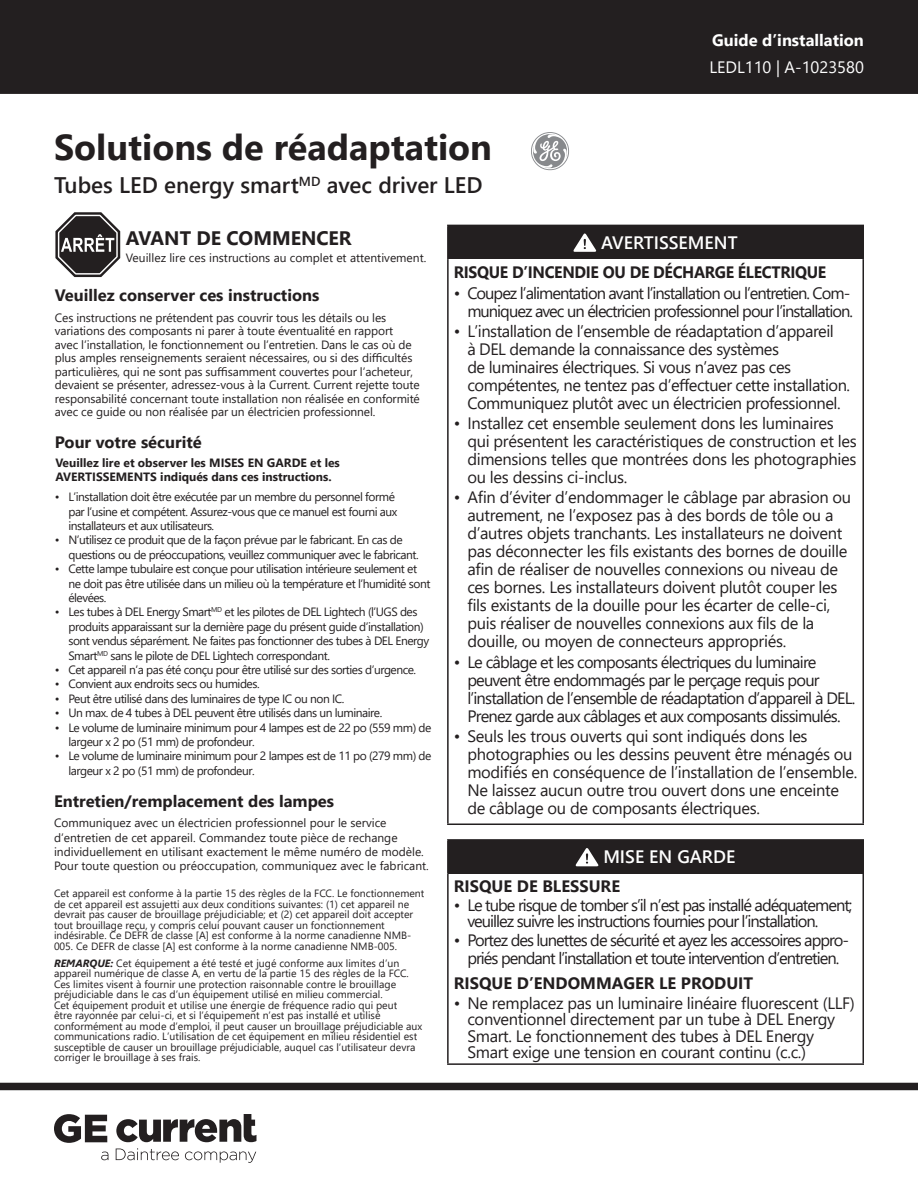
<style>
.page{position:relative;width:918px;height:1188px;background:#fff}
.page>*{position:absolute;margin:0;border:0;box-sizing:border-box;transform-origin:0 0}
.t1{font:700 36px "Segoe UI";color:#231f20}
.t2{font:600 22.5px "Segoe UI";color:#231f20}
.t3{font:700 19.5px "Segoe UI";color:#231f20}
.Warning_Title{font:600 18px "Segoe UI";color:#fff}
.t4{font:16.5px/18px "Segoe UI";letter-spacing:-.02em;color:#231f20}
.t5{font:16.5px/18px "Segoe UI";letter-spacing:-.06em;color:#231f20;text-align:right}
.t6{font:16.5px/18px "Segoe UI";letter-spacing:-.05em;color:#231f20}
.Warning_Heading{font:700 16.5px "Segoe UI";color:#231f20}
.Warning_Heading-2{font:700 16.5px "Segoe UI";letter-spacing:-.02em;color:#231f20;scale:.96 1}
.t7{font:700 16.5px "Segoe UI";color:#fff}
.t8{font:16.5px "Segoe UI";color:#fff}
.t9{font:12px/14.4px "Segoe UI";letter-spacing:-.04em;color:#231f20}
.t10{font:12px/13.5px "Segoe UI";letter-spacing:-.01em;color:#231f20}
.t11{font:12px/14.4px "Segoe UI";color:#231f20}
.t12{font:700 12px/14.4px "Segoe UI";color:#231f20}
.t13{font:10.5px/10.5px "Segoe UI";color:#231f20}
.s1{font-weight:700;font-style:italic}
</style>
<div class="page">
<div style="left:0;top:1083px;width:918px;height:7px;background:#231f20"></div>
<svg style="left:101px;top:1152px;width:7px;height:8px"></svg>
<svg style="left:116px;top:1148px;width:63px;height:12px"></svg>
<svg style="left:185px;top:1151px;width:71px;height:12px"></svg>
<svg style="left:54px;top:1114px;width:53px;height:29px"></svg>
<svg style="left:116px;top:1114px;width:140px;height:28px"></svg>
<div style="left:0;top:0;width:918px;height:94px;background:#231f20"></div>
<svg style="left:55px;top:212px;width:66px;height:66px"></svg>
<div style="left:448px;top:225px;width:415px;height:34px;background:#231f20"></div>
<hr style="left:447px;top:259px;width:2px;height:565px;background:#231f20">
<hr style="left:862px;top:259px;width:2px;height:565px;background:#231f20">
<hr style="left:447px;top:824px;width:417px;height:1px;background:#231f20">
<hr style="left:447px;top:225px;width:417px;height:1px;background:#231f20">
<hr style="left:447px;top:226px;width:2px;height:33px;background:#231f20">
<hr style="left:862px;top:226px;width:2px;height:33px;background:#231f20">
<svg style="left:573px;top:233px;width:24px;height:19px"></svg>
<div style="left:448px;top:840px;width:415px;height:34px;background:#231f20"></div>
<hr style="left:447px;top:874px;width:2px;height:189px;background:#231f20">
<hr style="left:862px;top:874px;width:2px;height:189px;background:#231f20">
<hr style="left:447px;top:1063px;width:417px;height:2px;background:#231f20">
<hr style="left:447px;top:839px;width:417px;height:2px;background:#231f20">
<hr style="left:447px;top:841px;width:2px;height:33px;background:#231f20">
<hr style="left:862px;top:841px;width:2px;height:33px;background:#231f20">
<svg style="left:575px;top:848px;width:24px;height:18px"></svg>
<svg style="left:531px;top:132px;width:38px;height:38px"></svg>
<p class="t1" style="left:54px;top:113px;width:440px">Solutions de réadaptation</p>
<p class="t2" style="left:54px;top:164px;width:430px">Tubes LED energy smart<sup>MD</sup> avec driver LED</p>
<p class="t7" style="left:712px;top:25px;width:153px">Guide d’installation</p>
<p class="t8" style="left:709px;top:52px;width:156px">LEDL110 | A-1023580</p>
<p class="t3" style="left:126px;top:220px;width:227px">AVANT DE COMMENCER</p>
<p class="t11" style="left:126px;top:249px;width:302px">Veuillez lire ces instructions au complet et attentivement.</p>
<p class="Warning_Heading" style="left:55px;top:280px;width:266px">Veuillez conserver ces instructions</p>
<p class="t10" style="left:55px;top:310px;width:366px">Ces instructions ne prétendent pas couvrir tous les détails ou les variations des composants ni parer à toute éventualité en rapport<br>avec l’installation, le fonctionnement ou l’entretien. Dans le cas où de plus amples renseignements seraient nécessaires, ou si des difficultés particulières, qui ne sont pas suffisamment couvertes pour l’acheteur, devaient se présenter, adressez-vous à la Current. Current rejette toute responsabilité concernant toute installation non réalisée en conformité avec ce guide ou non réalisée par un électricien professionnel.</p>
<p class="Warning_Heading" style="left:55px;top:426px;width:148px">Pour votre sécurité</p>
<p class="t12" style="left:55px;top:454px;width:286px">Veuillez lire et observer les MISES EN GARDE et les<br>AVERTISSEMENTS indiqués dans ces instructions.</p>
<p class="t9" style="left:68px;top:489px;width:330px;text-indent:-14px">• L’installation doit être exécutée par un membre du personnel formé par l’usine et compétent. Assurez-vous que ce manuel est fourni aux installateurs et aux utilisateurs.</p>
<p class="t9" style="left:68px;top:532px;width:352px;text-indent:-14px">• N’utilisez ce produit que de la façon prévue par le fabricant. En cas de questions ou de préoccupations, veuillez communiquer avec le fabricant.</p>
<p class="t9" style="left:68px;top:561px;width:363px;text-indent:-14px">• Cette lampe tubulaire est conçue pour utilisation intérieure seulement et ne doit pas être utilisée dans un milieu où la température et l’humidité sont élevées.</p>
<p class="t9" style="left:68px;top:604px;width:362px;text-indent:-14px">• Les tubes à DEL Energy Smart<sup>MD</sup> et les pilotes de DEL Lightech (l’UGS des produits apparaissant sur la dernière page du présent guide d’installation) sont vendus séparément. Ne faites pas fonctionner des tubes à DEL Energy Smart<sup>MD</sup> sans le pilote de DEL Lightech correspondant.</p>
<p class="t9" style="left:55px;top:661px;width:363px">• Cet appareil n’a pas été conçu pour être utilisé sur des sorties d’urgence.</p>
<p class="t9" style="left:55px;top:676px;width:206px">• Convient aux endroits secs ou humides.</p>
<p class="t9" style="left:55px;top:690px;width:291px">• Peut être utilisé dans des luminaires de type IC ou non IC.</p>
<p class="t9" style="left:55px;top:705px;width:329px">• Un max. de 4 tubes à DEL peuvent être utilisés dans un luminaire.</p>
<p class="t9" style="left:68px;top:719px;width:365px;text-indent:-14px">• Le volume de luminaire minimum pour 4 lampes est de 22 po (559 mm) de largeur x 2 po (51 mm) de profondeur.</p>
<p class="t9" style="left:68px;top:748px;width:365px;text-indent:-14px">• Le volume de luminaire minimum pour 2 lampes est de 11 po (279 mm) de largeur x 2 po (51 mm) de profondeur.</p>
<p class="Warning_Heading" style="left:54px;top:785px;width:282px">Entretien/remplacement des lampes</p>
<p class="t11" style="left:54px;top:815px;width:376px">Communiquez avec un électricien professionnel pour le service d’entretien de cet appareil. Commandez toute pièce de rechange individuellement en utilisant exactement le même numéro de modèle.<br>Pour toute question ou préoccupation, communiquez avec le fabricant.</p>
<p class="t13" style="left:54px;top:887px;width:372px">Cet appareil est conforme à la partie 15 des règles de la FCC. Le fonctionnement de cet appareil est assujetti aux deux conditions suivantes: (1) cet appareil ne devrait pas causer de brouillage préjudiciable; et (2) cet appareil doit accepter tout brouillage reçu, y compris celui pouvant causer un fonctionnement indésirable. Ce DEFR de classe [A] est conforme à la norme canadienne NMB-005. Ce DEFR de classe [A] est conforme à la norme canadienne NMB-005.</p>
<p class="t13" style="left:54px;top:957px;width:370px"><span class="s1">REMARQUE:</span> Cet équipement a été testé et jugé conforme aux limites d’un appareil numérique de classe A, en vertu de la partie 15 des règles de la FCC.<br>Ces limites visent à fournir une protection raisonnable contre le brouillage préjudiciable dans le cas d’un équipement utilisé en milieu commercial.<br>Cet équipement produit et utilise une énergie de fréquence radio qui peut<br>être rayonnée par celui-ci, et si l’équipement n’est pas installé et utilisé conformément au mode d’emploi, il peut causer un brouillage préjudiciable aux communications radio. L’utilisation de cet équipement en milieu résidentiel est susceptible de causer un brouillage préjudiciable, auquel cas l’utilisateur devra corriger le brouillage à ses frais.</p>
<p class="Warning_Title" style="left:601px;top:225px;width:138px">AVERTISSEMENT</p>
<p class="Warning_Heading-2" style="left:454px;top:257px;width:390px">RISQUE D’INCENDIE OU DE DÉCHARGE ÉLECTRIQUE</p>
<p class="t5" style="left:454px;top:283px;width:401px">• Coupez l’alimentation avant l’installation ou l’entretien. Com&shy;muniquez avec un électricien professionnel pour l’installation.</p>
<p class="t4" style="left:467px;top:321px;width:384px;text-indent:-14px">• L’installation de l’ensemble de réadaptation d’appareil<br>à DEL demande la connaissance des systèmes<br>de luminaires électriques. Si vous n’avez pas ces compétentes, ne tentez pas d’effectuer cette installation.<br>Communiquez plutôt avec un électricien professionnel.</p>
<p class="t4" style="left:467px;top:413px;width:391px;text-indent:-14px">• Installez cet ensemble seulement dons les luminaires qui présentent les caractéristiques de construction et les dimensions telles que montrées dons les photographies ou les dessins ci-inclus.</p>
<p class="t4" style="left:467px;top:487px;width:385px;text-indent:-14px">• Afin d’éviter d’endommager le câblage par abrasion ou autrement, ne l’exposez pas à des bords de tôle ou a d’autres objets tranchants. Les installateurs ne doivent pas déconnecter les fils existants des bornes de douille afin de réaliser de nouvelles connexions ou niveau de ces bornes. Les installateurs doivent plutôt couper les fils existants de la douille pour les écarter de celle-ci, puis réaliser de nouvelles connexions aux fils de la douille, ou moyen de connecteurs appropriés.</p>
<p class="t6" style="left:467px;top:651px;width:389px;text-indent:-14px">• Le câblage et les composants électriques du luminaire peuvent être endommagés par le perçage requis pour l’installation de l’ensemble de réadaptation d’appareil à DEL.<br>Prenez garde aux câblages et aux composants dissimulés.</p>
<p class="t4" style="left:467px;top:725px;width:391px;text-indent:-14px">• Seuls les trous ouverts qui sont indiqués dons les photographies ou les dessins peuvent être ménagés ou modifiés en conséquence de l’installation de l’ensemble.<br>Ne laissez aucun outre trou ouvert dons une enceinte de câblage ou de composants électriques.</p>
<p class="Warning_Title" style="left:603px;top:840px;width:134px">MISE EN GARDE</p>
<p class="Warning_Heading" style="left:454px;top:870px;width:168px">RISQUE DE BLESSURE</p>
<p class="t5" style="left:467px;top:895px;width:387px;line-height:16.5px;text-align:left;text-indent:-14px">• Le tube risque de tomber s’il n’est pas installé adéquatement; veuillez suivre les instructions fournies pour l’installation.</p>
<p class="t5" style="left:454px;top:930px;width:397px;text-align:center">• Portez des lunettes de sécurité et ayez les accessoires appro&shy;priés pendant l’installation et toute intervention d’entretien.</p>
<p class="Warning_Heading" style="left:454px;top:968px;width:301px">RISQUE D’ENDOMMAGER LE PRODUIT</p>
<p class="t4" style="left:467px;top:993px;width:389px;line-height:16.5px;text-indent:-14px">• Ne remplacez pas un luminaire linéaire fluorescent (LLF) conventionnel directement par un tube à DEL Energy Smart. Le fonctionnement des tubes à DEL Energy Smart exige une tension en courant continu (c.c.)</p>
</div>
